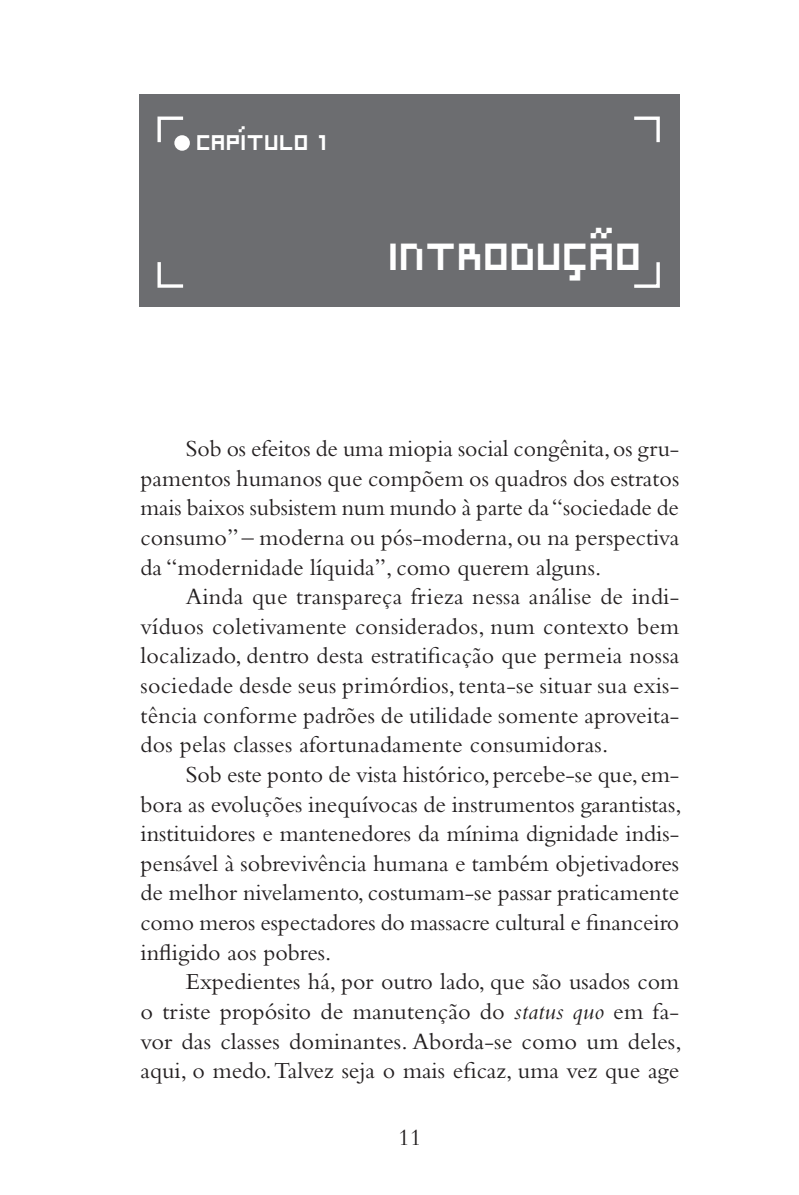
<style>
.page{position:relative;width:799px;height:1195px;background:#fff}
.page>*{position:absolute;margin:0;border:0;box-sizing:border-box;transform-origin:0 0}
.TIT_1{font:36px "Symtext";color:#fff}
.TEXTO{font:24px/29.6px "Bembo Std";color:#231f20;text-align:justify}
.t1{font:20.2px "Symtext";color:#fff}
.s1{font-style:italic}
</style>
<div class="page">
<div style="left:139px;top:94px;width:540px;height:212px;background:#6c6d70"></div>
<svg style="left:634px;top:116px;width:26px;height:27px"></svg>
<svg style="left:157px;top:116px;width:27px;height:27px"></svg>
<svg style="left:157px;top:262px;width:27px;height:26px"></svg>
<svg style="left:634px;top:262px;width:26px;height:26px"></svg>
<div style="left:174px;top:135px;width:16px;height:16px;background:#fff;border-radius:50%"></div>
<p class="t1" style="left:197px;top:126px;width:132px">CAPÍTULO 1</p>
<p class="TIT_1" style="left:390px;top:227px;width:255px">INTRODUÇÃO</p>
<p class="TEXTO" style="left:140px;top:433px;width:540px;text-indent:45px">Sob os efeitos de uma miopia social congênita, os gru&shy;pamentos humanos que compõem os quadros dos estratos mais baixos subsistem num mundo à parte da “sociedade de consumo” – moderna ou pós-moderna, ou na perspectiva da “modernidade líquida”, como querem alguns.</p>
<p class="TEXTO" style="left:140px;top:581px;width:540px;text-indent:45px">Ainda que transpareça frieza nessa análise de indi&shy;víduos coletivamente considerados, num contexto bem localizado, dentro desta estratificação que permeia nossa sociedade desde seus primórdios, tenta-se situar sua exis&shy;tência conforme padrões de utilidade somente aproveita&shy;dos pelas classes afortunadamente consumidoras.</p>
<p class="TEXTO" style="left:140px;top:759px;width:542px;text-indent:45px">Sob este ponto de vista histórico, percebe-se que, em&shy;bora as evoluções inequívocas de instrumentos garantistas, instituidores e mantenedores da mínima dignidade indis&shy;pensável à sobrevivência humana e também objetivadores de melhor nivelamento, costumam-se passar praticamente como meros espectadores do massacre cultural e financeiro infligido aos pobres.</p>
<p class="TEXTO" style="left:140px;top:966px;width:543px;text-indent:45px">Expedientes há, por outro lado, que são usados com o triste propósito de manutenção do <span class="s1">status quo</span> em fa&shy;vor das classes dominantes. Aborda-se como um deles, aqui, o medo. Talvez seja o mais eficaz, uma vez que age</p>
<p class="TEXTO" style="left:398px;top:1122px;width:25px">11</p>
</div>
